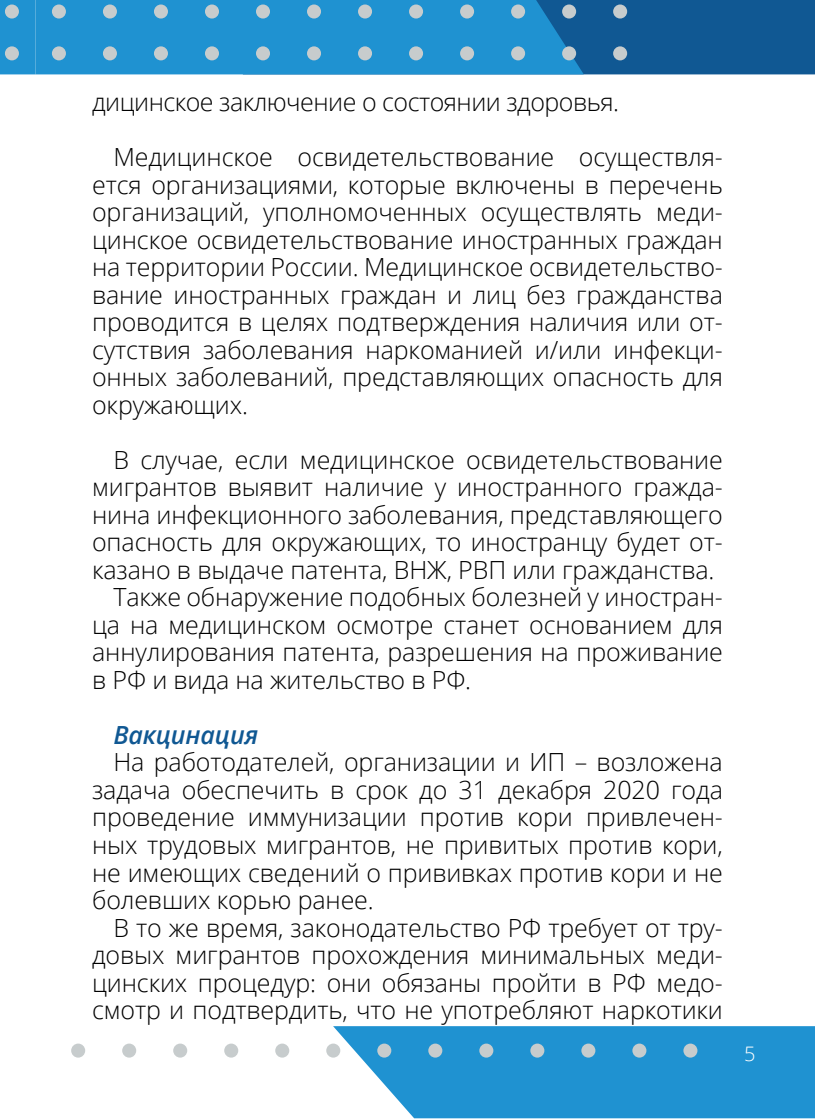
<style>
.page{position:relative;width:815px;height:1120px;background:#fff}
.page>*{position:absolute;margin:0;border:0;box-sizing:border-box;transform-origin:0 0}
.основной{font:300 25px/27.5px "Open Sans";letter-spacing:-.005em;color:#000;text-align:justify}
.заголовок_2{font:italic 600 25px "Open Sans";letter-spacing:-.005em;color:#105893}
.t1{font:300 20px "Open Sans";color:#fff}
</style>
<div class="page">
<svg style="left:333px;top:1026px;width:482px;height:92px;background:#329bd4"></svg>
<div style="left:71px;top:1043px;width:14px;height:14px;background:#c7cccd;border-radius:50%"></div>
<div style="left:122px;top:1043px;width:14px;height:14px;background:#c7cccd;border-radius:50%"></div>
<div style="left:173px;top:1043px;width:14px;height:14px;background:#c7cccd;border-radius:50%"></div>
<div style="left:224px;top:1043px;width:14px;height:14px;background:#c7cccd;border-radius:50%"></div>
<div style="left:275px;top:1043px;width:14px;height:14px;background:#c7cccd;border-radius:50%"></div>
<div style="left:326px;top:1043px;width:14px;height:14px;background:#c7cccd;border-radius:50%"></div>
<div style="left:377px;top:1043px;width:14px;height:14px;background:#c7cccd;border-radius:50%"></div>
<div style="left:428px;top:1043px;width:14px;height:14px;background:#c7cccd;border-radius:50%"></div>
<div style="left:479px;top:1043px;width:14px;height:14px;background:#c7cccd;border-radius:50%"></div>
<div style="left:530px;top:1043px;width:14px;height:14px;background:#c7cccd;border-radius:50%"></div>
<div style="left:581px;top:1043px;width:14px;height:14px;background:#c7cccd;border-radius:50%"></div>
<div style="left:632px;top:1043px;width:14px;height:14px;background:#c7cccd;border-radius:50%"></div>
<div style="left:683px;top:1043px;width:14px;height:14px;background:#c7cccd;border-radius:50%"></div>
<div style="left:584px;top:0;width:231px;height:74px;background:#105893"></div>
<div style="left:35px;top:0;width:549px;height:74px;background:#1f92d1"></div>
<div style="left:52px;top:5px;width:14px;height:14px;background:#c7cccd;border-radius:50%"></div>
<div style="left:103px;top:5px;width:14px;height:14px;background:#c7cccd;border-radius:50%"></div>
<div style="left:154px;top:5px;width:14px;height:14px;background:#c7cccd;border-radius:50%"></div>
<div style="left:205px;top:5px;width:14px;height:14px;background:#c7cccd;border-radius:50%"></div>
<div style="left:256px;top:5px;width:14px;height:14px;background:#c7cccd;border-radius:50%"></div>
<div style="left:307px;top:5px;width:14px;height:14px;background:#c7cccd;border-radius:50%"></div>
<div style="left:358px;top:5px;width:14px;height:14px;background:#c7cccd;border-radius:50%"></div>
<div style="left:409px;top:5px;width:14px;height:14px;background:#c7cccd;border-radius:50%"></div>
<div style="left:460px;top:5px;width:14px;height:14px;background:#c7cccd;border-radius:50%"></div>
<div style="left:511px;top:5px;width:14px;height:14px;background:#c7cccd;border-radius:50%"></div>
<div style="left:562px;top:5px;width:14px;height:14px;background:#c7cccd;border-radius:50%"></div>
<div style="left:613px;top:5px;width:14px;height:14px;background:#c7cccd;border-radius:50%"></div>
<div style="left:52px;top:46px;width:14px;height:14px;background:#c7cccd;border-radius:50%"></div>
<div style="left:103px;top:46px;width:14px;height:14px;background:#c7cccd;border-radius:50%"></div>
<div style="left:154px;top:46px;width:14px;height:14px;background:#c7cccd;border-radius:50%"></div>
<div style="left:205px;top:46px;width:14px;height:14px;background:#c7cccd;border-radius:50%"></div>
<div style="left:256px;top:46px;width:14px;height:14px;background:#c7cccd;border-radius:50%"></div>
<div style="left:307px;top:46px;width:14px;height:14px;background:#c7cccd;border-radius:50%"></div>
<div style="left:358px;top:46px;width:14px;height:14px;background:#c7cccd;border-radius:50%"></div>
<div style="left:409px;top:46px;width:14px;height:14px;background:#c7cccd;border-radius:50%"></div>
<div style="left:460px;top:46px;width:14px;height:14px;background:#c7cccd;border-radius:50%"></div>
<div style="left:511px;top:46px;width:14px;height:14px;background:#c7cccd;border-radius:50%"></div>
<div style="left:562px;top:46px;width:14px;height:14px;background:#c7cccd;border-radius:50%"></div>
<div style="left:613px;top:46px;width:14px;height:14px;background:#c7cccd;border-radius:50%"></div>
<div style="left:0;top:0;width:35px;height:74px;background:#1f92d1"></div>
<div style="left:5px;top:5px;width:14px;height:14px;background:#c7cccd;border-radius:50%"></div>
<div style="left:5px;top:46px;width:14px;height:14px;background:#c7cccd;border-radius:50%"></div>
<p class="основной" style="left:92px;top:88px;width:528px">дицинское заключение о состоянии здоровья.</p>
<p class="основной" style="left:92px;top:143px;width:632px;text-indent:21px">Медицинское освидетельствование осуществля&shy;ется организациями, которые включены в перечень организаций, уполномоченных осуществлять меди&shy;цинское освидетельствование иностранных граждан на территории России. Медицинское освидетельство&shy;вание иностранных граждан и лиц без гражданства проводится в целях подтверждения наличия или от&shy;сутствия заболевания наркоманией и/или инфекци&shy;онных заболеваний, представляющих опасность для окружающих.</p>
<p class="основной" style="left:92px;top:445px;width:632px;text-indent:21px">В случае, если медицинское освидетельствование мигрантов выявит наличие у иностранного гражда&shy;нина инфекционного заболевания, представляющего опасность для окружающих, то иностранцу будет от&shy;казано в выдаче патента, ВНЖ, РВП или гражданства.</p>
<p class="основной" style="left:92px;top:583px;width:632px;text-indent:21px">Также обнаружение подобных болезней у иностран&shy;ца на медицинском осмотре станет основанием для аннулирования патента, разрешения на проживание в РФ и вида на жительство в РФ.</p>
<p class="заголовок_2" style="left:113px;top:718px;width:147px">Вакцинация</p>
<p class="основной" style="left:92px;top:748px;width:632px;text-indent:21px">На работодателей, организации и ИП – возложена задача обеспечить в срок до 31 декабря 2020 года проведение иммунизации против кори привлечен&shy;ных трудовых мигрантов, не привитых против кори, не имеющих сведений о прививках против кори и не болевших корью ранее.</p>
<p class="основной" style="left:92px;top:913px;width:632px;text-indent:21px">В то же время, законодательство РФ требует от тру&shy;довых мигрантов прохождения минимальных меди&shy;цинских процедур: они обязаны пройти в РФ медо&shy;смотр и подтвердить, что не употребляют наркотики</p>
<p class="t1" style="left:744px;top:1040px;width:13px">5</p>
</div>
